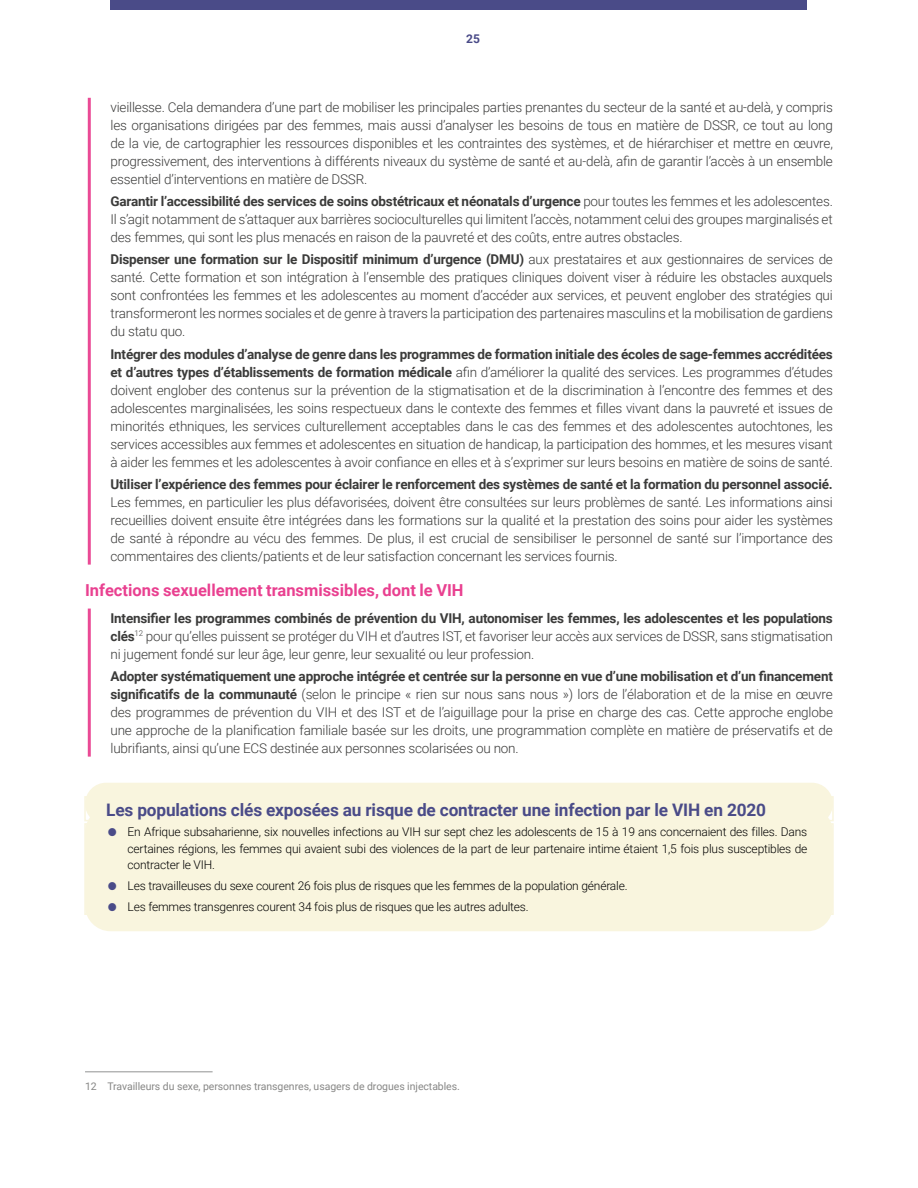
<style>
.page{position:relative;width:918px;height:1188px;background:#fff}
.page>*{position:absolute;margin:0;border:0;box-sizing:border-box;transform-origin:0 0}
.Beige_Box_header{font:700 17.25px "Roboto";letter-spacing:-.01em;color:#4a4b88}
.subtitle_areas_III{font:700 16.5px "Roboto";color:#e94090}
.topics_pink{font:300 13.5px/18px "Roboto";letter-spacing:-.015em;color:#3b3b3a;text-align:justify}
.t1{font:300 12px/16.5px "Roboto";letter-spacing:-.015em;color:#000;text-align:justify}
.t2{font:700 12px "Roboto";color:#4a4b88}
.UNFPA_footnote{font:10.5px "Roboto";letter-spacing:-.005em;color:#878786}
.s1{font-weight:700}
</style>
<div class="page">
<hr style="left:88px;top:98px;width:3px;height:467px;background:#ea4a95">
<hr style="left:88px;top:609px;width:3px;height:148px;background:#ea4a95">
<div style="left:85px;top:783px;width:748px;height:42px;background:#f9f5de;border-radius:21px"></div>
<div style="left:85px;top:807px;width:748px;height:124px;background:#f9f5de;border-radius:26px"></div>
<hr style="left:85px;top:1071px;width:128px;height:1px;background:#919292">
<div style="left:111px;top:0;width:696px;height:9px;background:#4a4b88"></div>
<p class="t2" style="left:466px;top:31px;width:15px">25</p>
<p class="topics_pink" style="left:111px;top:98px;width:724px">vieillesse. Cela demandera d’une part de mobiliser les principales parties prenantes du secteur de la santé et au-delà, y compris les organisations dirigées par des femmes, mais aussi d’analyser les besoins de tous en matière de DSSR, ce tout au long de la vie, de cartographier les ressources disponibles et les contraintes des systèmes, et de hiérarchiser et mettre en œuvre, progressivement, des interventions à différents niveaux du système de santé et au-delà, afin de garantir l’accès à un ensemble essentiel d’interventions en matière de DSSR.</p>
<p class="topics_pink" style="left:111px;top:192px;width:724px"><span class="s1">Garantir l’accessibilité des services de soins obstétricaux et néonatals d’urgence</span> pour toutes les femmes et les adolescentes.<br>Il s’agit notamment de s’attaquer aux barrières socioculturelles qui limitent l’accès, notamment celui des groupes marginalisés et des femmes, qui sont les plus menacés en raison de la pauvreté et des coûts, entre autres obstacles.</p>
<p class="topics_pink" style="left:111px;top:250px;width:724px"><span class="s1">Dispenser une formation sur le Dispositif minimum d’urgence (DMU)</span> aux prestataires et aux gestionnaires de services de santé. Cette formation et son intégration à l’ensemble des pratiques cliniques doivent viser à réduire les obstacles auxquels sont confrontées les femmes et les adolescentes au moment d’accéder aux services, et peuvent englober des stratégies qui transformeront les normes sociales et de genre à travers la participation des partenaires masculins et la mobilisation de gardiens du statu quo.</p>
<p class="topics_pink" style="left:111px;top:344px;width:724px"><span class="s1">Intégrer des modules d’analyse de genre dans les programmes de formation initiale des écoles de sage-femmes accréditées et d’autres types d’établissements de formation médicale</span> afin d’améliorer la qualité des services. Les programmes d’études doivent englober des contenus sur la prévention de la stigmatisation et de la discrimination à l’encontre des femmes et des adolescentes marginalisées, les soins respectueux dans le contexte des femmes et filles vivant dans la pauvreté et issues de minorités ethniques, les services culturellement acceptables dans le cas des femmes et des adolescentes autochtones, les services accessibles aux femmes et adolescentes en situation de handicap, la participation des hommes, et les mesures visant à aider les femmes et les adolescentes à avoir confiance en elles et à s’exprimer sur leurs besoins en matière de soins de santé.</p>
<p class="topics_pink" style="left:111px;top:475px;width:724px"><span class="s1">Utiliser l’expérience des femmes pour éclairer le renforcement des systèmes de santé et la formation du personnel associé.<br></span>Les femmes, en particulier les plus défavorisées, doivent être consultées sur leurs problèmes de santé. Les informations ainsi recueillies doivent ensuite être intégrées dans les formations sur la qualité et la prestation des soins pour aider les systèmes de santé à répondre au vécu des femmes. De plus, il est crucial de sensibiliser le personnel de santé sur l’importance des commentaires des clients/patients et de leur satisfaction concernant les services fournis.</p>
<p class="subtitle_areas_III" style="left:85px;top:579px;width:380px">Infections sexuellement transmissibles, dont le VIH</p>
<p class="topics_pink" style="left:111px;top:608px;width:724px"><span class="s1">Intensifier les programmes combinés de prévention du VIH, autonomiser les femmes, les adolescentes et les populations clés</span><sup>12</sup> pour qu’elles puissent se protéger du VIH et d’autres IST, et favoriser leur accès aux services de DSSR, sans stigmatisation ni jugement fondé sur leur âge, leur genre, leur sexualité ou leur profession.</p>
<p class="topics_pink" style="left:111px;top:667px;width:724px"><span class="s1">Adopter systématiquement une approche intégrée et centrée sur la personne en vue d’une mobilisation et d’un financement significatifs de la communauté</span> (selon le principe « rien sur nous sans nous ») lors de l’élaboration et de la mise en œuvre des programmes de prévention du VIH et des IST et de l’aiguillage pour la prise en charge des cas. Cette approche englobe une approche de la planification familiale basée sur les droits, une programmation complète en matière de préservatifs et de lubrifiants, ainsi qu’une ECS destinée aux personnes scolarisées ou non.</p>
<p class="Beige_Box_header" style="left:106px;top:798px;width:661px">Les populations clés exposées au risque de contracter une infection par le VIH en 2020</p>
<p class="t1" style="left:128px;top:824px;width:681px">En Afrique subsaharienne, six nouvelles infections au VIH sur sept chez les adolescents de 15 à 19 ans concernaient des filles. Dans certaines régions, les femmes qui avaient subi des violences de la part de leur partenaire intime étaient 1,5 fois plus susceptibles de contracter le VIH.</p>
<p class="t1" style="left:128px;top:877px;width:502px">Les travailleuses du sexe courent 26 fois plus de risques que les femmes de la population générale.</p>
<p class="t1" style="left:128px;top:898px;width:403px">Les femmes transgenres courent 34 fois plus de risques que les autres adultes.</p>
<p class="UNFPA_footnote" style="left:85px;top:1079px;width:376px">12 Travailleurs du sexe, personnes transgenres, usagers de drogues injectables.</p>
</div>
